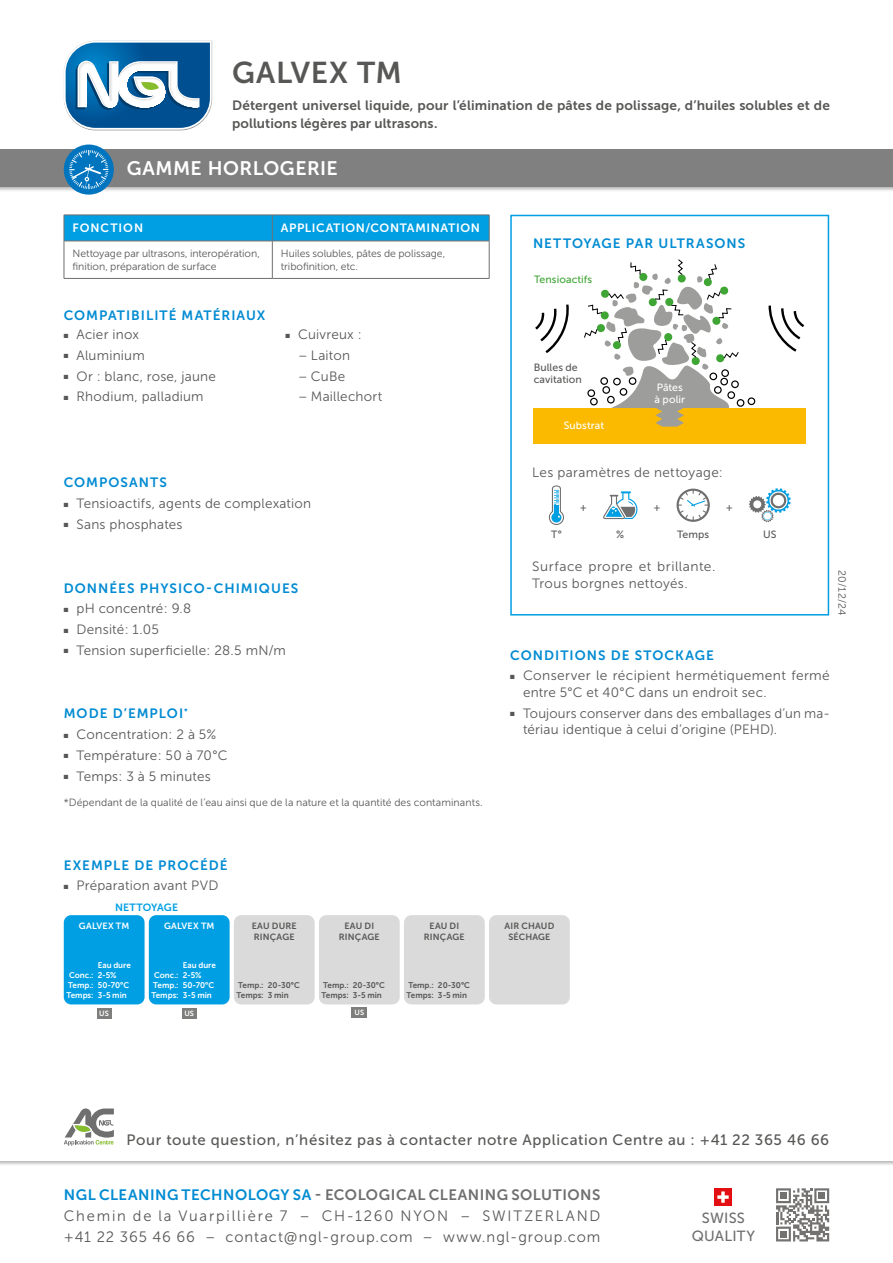
<style>
.page{position:relative;width:893px;height:1263px;background:#fff}
.page>*{position:absolute;margin:0;border:0;box-sizing:border-box;transform-origin:0 0}
.t1{font:30px "Museo Sans 700";letter-spacing:.025em;color:#575756}
.t2{font:19.5px "Museo Sans 700";letter-spacing:.025em;color:#fff}
.t3{font:15px/21px "Museo Sans 300";letter-spacing:.105em;color:#575756}
.t4{font:15px "Museo Sans 500";letter-spacing:.045em;color:#575756}
.t5{font:15px "Museo Sans 700";letter-spacing:.035em;color:#706f6f}
.t6{font:14.7px/17.7px "Museo Sans 500";letter-spacing:.015em;color:#706f6f;text-align:center}
.t7{font:13.5px/16.5px "Museo Sans 300";letter-spacing:.015em;color:#575756}
.t8{font:13.5px "Museo Sans 700";letter-spacing:.075em;color:#008bd2}
.t9{font:13.5px/18px "Museo Sans 700";letter-spacing:.01em;color:#575756}
.t10{font:12px "Museo Sans 700";letter-spacing:.05em;color:#fff}
.t11{font:12px "Museo Sans 700";letter-spacing:.085em;color:#fff}
.t12{font:10.5px/12.6px "Museo Sans 300";color:#575756}
.t13{font:10.5px/12.6px "Museo Sans 500";letter-spacing:.01em;color:#575756}
.t14{font:10.5px/12.6px "Museo Sans 500";letter-spacing:.005em;color:#fff}
.t15{font:10.5px "Museo Sans 500";letter-spacing:.01em;color:#3fa535}
.t16{font:10.5px "Museo Sans 700";letter-spacing:.01em;color:#009fe3}
.t17{font:9px/10.8px "Museo Sans 700";letter-spacing:.02em;color:#575756;text-align:center}
.t18{font:9px "Museo Sans 700";letter-spacing:.02em;color:#fff}
.t19{font:8.25px/9.9px "Museo Sans 700";color:#fff;text-align:center}
.t20{font:8.25px/9.9px "Museo Sans 700";color:#575756}
.t21{font:7.5px "Museo Sans 700";color:#fff}
.s1{color:#008bd2}
.s2{font-family:"Acumin Variable Concept"}
</style>
<div class="page">
<div style="left:0;top:148px;width:893px;height:44px;background:#000;opacity:.3"></div>
<div style="left:0;top:149px;width:893px;height:38px;background:#818080"></div>
<svg style="left:64px;top:1108px;width:50px;height:38px"></svg>
<img style="left:91px;top:130px;width:94px;height:1px">
<svg style="left:64px;top:41px;width:148px;height:89px"></svg>
<svg style="left:776px;top:1188px;width:53px;height:53px"></svg>
<img style="left:715px;top:1188px;width:17px;height:17px">
<div style="left:64px;top:145px;width:50px;height:50px;background:#0075bf;border-radius:50%"></div>
<svg style="left:69px;top:150px;width:39px;height:39px"></svg>
<hr style="left:64px;top:241px;width:208px;height:1px;background:#706f6f">
<hr style="left:64px;top:241px;width:1px;height:37px;background:#706f6f">
<hr style="left:272px;top:241px;width:217px;height:1px;background:#706f6f">
<hr style="left:272px;top:241px;width:1px;height:37px;background:#706f6f">
<hr style="left:489px;top:241px;width:1px;height:37px;background:#706f6f">
<hr style="left:64px;top:278px;width:208px;height:1px;background:#706f6f">
<hr style="left:272px;top:278px;width:217px;height:1px;background:#706f6f">
<svg style="left:64px;top:215px;width:426px;height:26px;background:#059cdd"></svg>
<div style="left:510px;top:215px;width:319px;height:400px;border:2px solid #009fe3"></div>
<svg style="left:535px;top:304px;width:34px;height:49px"></svg>
<svg style="left:768px;top:305px;width:37px;height:47px"></svg>
<div style="left:748px;top:397px;width:7px;height:8px;border:1px solid #000;border-radius:50%"></div>
<div style="left:737px;top:399px;width:7px;height:8px;border:1px solid #000;border-radius:50%"></div>
<div style="left:533px;top:408px;width:273px;height:35px;background:#fbba00"></div>
<svg style="left:584px;top:259px;width:155px;height:168px"></svg>
<svg style="left:603px;top:491px;width:34px;height:28px"></svg>
<svg style="left:749px;top:488px;width:42px;height:34px"></svg>
<svg style="left:677px;top:489px;width:33px;height:33px"></svg>
<svg style="left:549px;top:485px;width:15px;height:40px"></svg>
<div style="left:234px;top:915px;width:81px;height:89px;background:#dadada;border-radius:7px"></div>
<div style="left:352px;top:1007px;width:15px;height:10px;background:#7e7e7d"></div>
<div style="left:319px;top:915px;width:81px;height:89px;background:#dadada;border-radius:7px"></div>
<div style="left:404px;top:915px;width:81px;height:89px;background:#dadada;border-radius:7px"></div>
<div style="left:64px;top:915px;width:81px;height:89px;background:#009fe3;border-radius:7px"></div>
<div style="left:97px;top:1009px;width:14px;height:10px;background:#7e7e7d"></div>
<div style="left:149px;top:915px;width:81px;height:89px;background:#009fe3;border-radius:7px"></div>
<div style="left:182px;top:1009px;width:14px;height:10px;background:#7e7e7d"></div>
<div style="left:489px;top:915px;width:81px;height:89px;background:#dadada;border-radius:7px"></div>
<h1 class="t1" style="left:232px;top:56px;width:171px">GALVEX TM</h1>
<p class="t9" style="left:232px;top:96px;width:599px">Détergent universel liquide, pour l’élimination de pâtes de polissage, d’huiles solubles et de pollutions légères par ultrasons.</p>
<h2 class="t2" style="left:127px;top:158px;width:213px">GAMME HORLOGERIE</h2>
<p class="t11" style="left:72px;top:222px;width:72px">FONCTION</p>
<p class="t10" style="left:281px;top:222px;width:201px">APPLICATION/CONTAMINATION</p>
<p class="t12" style="left:72px;top:247px;width:189px">Nettoyage par ultrasons, interopération, finition, préparation de surface</p>
<p class="t12" style="left:281px;top:247px;width:166px">Huiles solubles, pâtes de polissage, tribofinition, etc.</p>
<p class="t8" style="left:64px;top:308px;width:203px">COMPATIBILITÉ MATÉRIAUX</p>
<p class="t7" style="left:64px;top:326px;width:77px">■ Acier inox</p>
<p class="t7" style="left:64px;top:347px;width:82px">■ Aluminium</p>
<p class="t7" style="left:64px;top:368px;width:154px">■ Or : blanc, rose, jaune</p>
<p class="t7" style="left:64px;top:388px;width:141px">■ Rhodium, palladium</p>
<p class="t7" style="left:285px;top:326px;width:78px">■ Cuivreux :</p>
<p class="t7" style="left:298px;top:347px;width:53px">– Laiton</p>
<p class="t7" style="left:298px;top:368px;width:49px">– CuBe</p>
<p class="t7" style="left:298px;top:388px;width:86px">– Maillechort</p>
<p class="t8" style="left:64px;top:475px;width:105px">COMPOSANTS</p>
<p class="t7" style="left:64px;top:495px;width:249px">■ Tensioactifs, agents de complexation</p>
<p class="t7" style="left:64px;top:516px;width:120px">■ Sans phosphates</p>
<p class="t8" style="left:64px;top:580px;width:236px">DONNÉES PHYSICO-CHIMIQUES</p>
<p class="t7" style="left:64px;top:600px;width:129px">■ pH concentré : 9.8</p>
<p class="t7" style="left:64px;top:621px;width:97px">■ Densité : 1.05</p>
<p class="t7" style="left:64px;top:642px;width:224px">■ Tension superficielle : 28.5 mN/m</p>
<p class="t8" style="left:64px;top:706px;width:126px">MODE D’EMPLOI<sup>*</sup></p>
<p class="t7" style="left:64px;top:726px;width:154px">■ Concentration : 2 à 5%</p>
<p class="t7" style="left:64px;top:747px;width:165px">■ Température : 50 à 70°C</p>
<p class="t7" style="left:64px;top:768px;width:148px">■ Temps : 3 à 5 minutes</p>
<p class="t12" style="left:64px;top:796px;width:421px">*Dépendant de la qualité de l’eau ainsi que de la nature et la quantité des contaminants.</p>
<p class="t8" style="left:533px;top:235px;width:214px">NETTOYAGE PAR ULTRASONS</p>
<p class="t15" style="left:534px;top:273px;width:60px">Tensioactifs</p>
<p class="t13" style="left:534px;top:361px;width:50px">Bulles de cavitation</p>
<p class="t14" style="left:654px;top:381px;width:32px">Pâtes à polir</p>
<p class="t14" style="left:564px;top:419px;width:42px">Substrat</p>
<p class="t7" style="left:532px;top:464px;width:192px">Les paramètres de nettoyage:</p>
<p class="t13" style="left:580px;top:501px;width:9px">+</p>
<p class="t13" style="left:653px;top:501px;width:9px">+</p>
<p class="t13" style="left:726px;top:501px;width:9px">+</p>
<p class="t13" style="left:551px;top:528px;width:12px">T°</p>
<p class="t13" style="left:616px;top:528px;width:9px">%</p>
<p class="t13" style="left:677px;top:528px;width:34px">Temps</p>
<p class="t13" style="left:763px;top:528px;width:15px">US</p>
<p class="t7" style="left:532px;top:559px;width:185px">Surface propre et brillante.<br>Trous borgnes nettoyés.</p>
<p class="t12" style="left:848px;top:570px;width:47px;rotate:90deg">20/12/24</p>
<p class="t8" style="left:510px;top:647px;width:205px">CONDITIONS DE STOCKAGE</p>
<p class="t7" style="left:523px;top:667px;width:308px;text-indent:-13px">■ Conserver le récipient hermétiquement fermé entre 5°C et 40°C dans un endroit sec.</p>
<p class="t7" style="left:523px;top:705px;width:308px;text-indent:-13px">■ Toujours conserver dans des emballages d’un ma&shy;tériau identique à celui d’origine (PEHD).</p>
<p class="t8" style="left:64px;top:857px;width:165px">EXEMPLE DE PROCÉDÉ</p>
<p class="t7" style="left:64px;top:877px;width:156px">■ Préparation avant PVD</p>
<p class="t16" style="left:115px;top:901px;width:65px">NETTOYAGE</p>
<p class="t18" style="left:79px;top:921px;width:52px">GALVEX TM</p>
<p class="t18" style="left:164px;top:921px;width:52px">GALVEX TM</p>
<p class="t17" style="left:504px;top:920px;width:51px">AIR CHAUD<br>SÉCHAGE</p>
<p class="t17" style="left:252px;top:920px;width:47px;text-align:left">EAU DURE<br>RINÇAGE</p>
<p class="t17" style="left:339px;top:920px;width:42px">EAU DI<br>RINÇAGE</p>
<p class="t17" style="left:424px;top:920px;width:42px">EAU DI<br>RINÇAGE</p>
<p class="t19" style="left:66px;top:970px;width:29px">Conc. :<br>Temp. :<br>Temps:</p>
<p class="t19" style="left:98px;top:960px;width:35px;text-align:left">Eau dure<br>2-5%<br>50-70°C<br>3-5 min</p>
<p class="t21" style="left:99px;top:1010px;width:11px">US</p>
<p class="t19" style="left:151px;top:970px;width:29px">Conc. :<br>Temp. :<br>Temps:</p>
<p class="t19" style="left:183px;top:960px;width:35px;text-align:left">Eau dure<br>2-5%<br>50-70°C<br>3-5 min</p>
<p class="t21" style="left:184px;top:1010px;width:11px">US</p>
<p class="t20" style="left:237px;top:980px;width:29px">Temp. :<br>Temps:</p>
<p class="t20" style="left:268px;top:980px;width:34px">20-30°C<br>3 min</p>
<p class="t20" style="left:322px;top:980px;width:29px">Temp. :<br>Temps:</p>
<p class="t20" style="left:353px;top:980px;width:34px">20-30°C<br>3-5 min</p>
<p class="t21" style="left:354px;top:1008px;width:11px">US</p>
<p class="t20" style="left:407px;top:980px;width:29px">Temp. :<br>Temps:</p>
<p class="t20" style="left:438px;top:980px;width:34px">20-30°C<br>3-5 min</p>
<p class="t4" style="left:126px;top:1131px;width:704px">Pour toute question, n’hésitez pas à contacter notre Application Centre au : +41 22 365 46 66</p>
<p class="t5" style="left:64px;top:1186px;width:538px"><span class="s1">NGL CLEANING TECHNOLOGY SA</span> - ECOLOGICAL CLEANING SOLUTIONS</p>
<p class="t3" style="left:64px;top:1205px;width:538px">Chemin de la Vuarpillière 7 – CH-1260 NYON – SWITZERLAND +41 22 365 46 66 – contact<span class="s2">@</span>ngl-group.com – www.ngl-group.com</p>
<p class="t6" style="left:692px;top:1209px;width:65px">SWISS<br>QUALITY</p>
</div>
